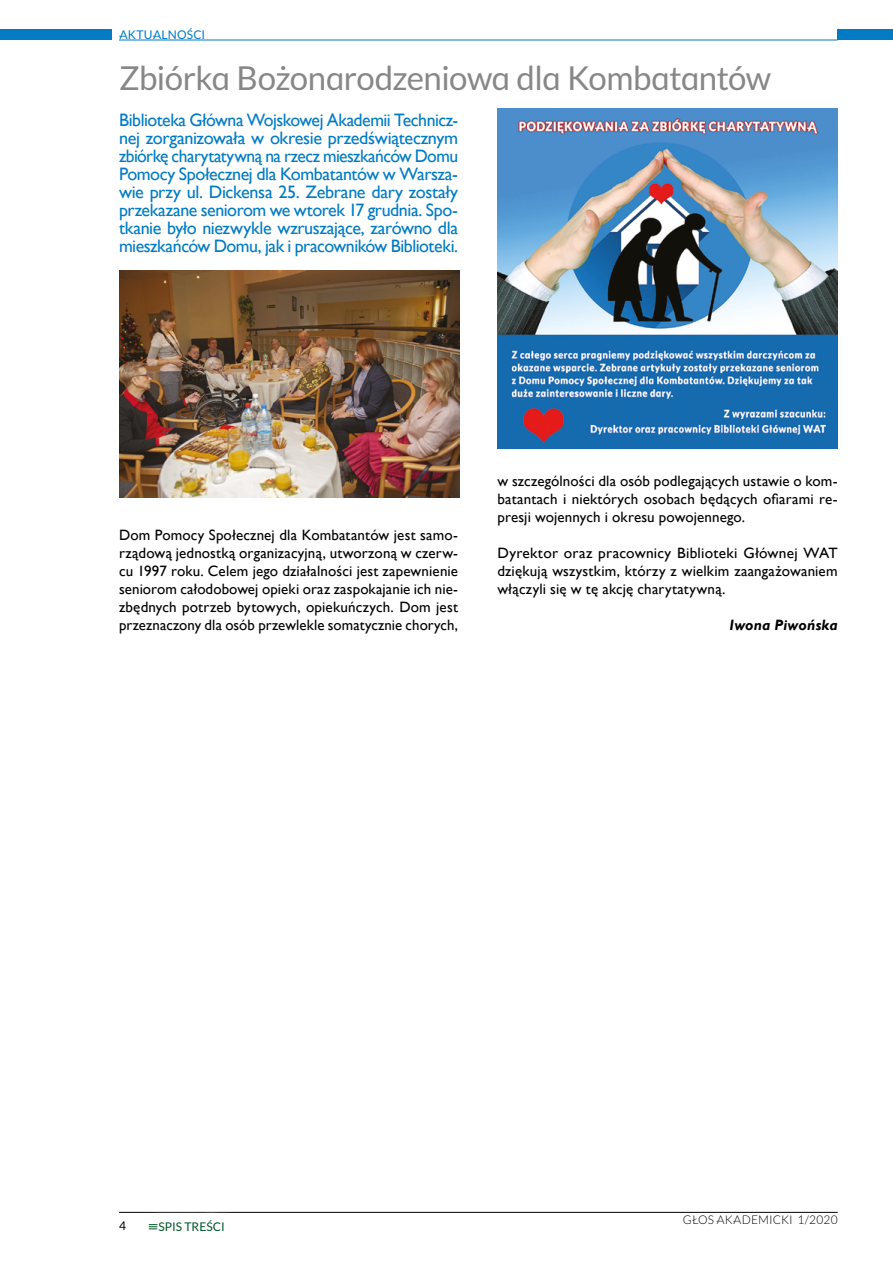
<style>
.page{position:relative;width:893px;height:1263px;background:#fff}
.page>*{position:absolute;margin:0;border:0;box-sizing:border-box;transform-origin:0 0}
.t1{font:33px "WA Tstyle";letter-spacing:-.015em;color:#878787}
.t2{font:18px/18px "Gill Sans";letter-spacing:-.025em;color:#007bc4;text-align:justify}
.t3{font:15px/18px "Gill Sans";letter-spacing:.01em;color:#000;text-align:justify}
.t4{font:italic 700 15px "Gill Sans";letter-spacing:.01em;color:#000}
.t5{font:300 12px "WA Tstyle";letter-spacing:.015em;color:#000}
.t6{font:12px "WA Tstyle";letter-spacing:.015em;color:#007bc4}
.t7{font:12px "WA Tstyle";color:#005628}
.t8{font:12px "WA Tstyle";color:#000}
</style>
<div class="page">
<hr style="left:119px;top:1212px;width:719px;height:1px;background:#000">
<hr style="left:119px;top:40px;width:719px;height:1px;background:#007bc4">
<div style="left:0;top:29px;width:112px;height:11px;background:#007bc4"></div>
<div style="left:838px;top:29px;width:55px;height:11px;background:#007bc4"></div>
<div style="left:135px;top:1207px;width:102px;height:36px;background:#fff"></div>
<svg style="left:149px;top:1224px;width:8px;height:5px"></svg>
<img style="left:119px;top:270px;width:340px;height:227px">
<img style="left:497px;top:108px;width:341px;height:340px">
<p class="t6" style="left:119px;top:28px;width:88px">AKTUALNOŚCI</p>
<h1 class="t1" style="left:119px;top:58px;width:654px">Zbiórka Bożonarodzeniowa dla Kombatantów</h1>
<p class="t2" style="left:119px;top:111px;width:341px">Biblioteka Główna Wojskowej Akademii Technicz&shy;nej zorganizowała w okresie przedświątecznym zbiórkę charytatywną na rzecz mieszkańców Domu Pomocy Społecznej dla Kombatantów w Warsza&shy;wie przy ul. Dickensa 25. Zebrane dary zostały przekazane seniorom we wtorek 17 grudnia. Spo&shy;tkanie było niezwykle wzruszające, zarówno dla mieszkańców Domu, jak i pracowników Biblioteki.</p>
<p class="t3" style="left:119px;top:526px;width:341px">Dom Pomocy Społecznej dla Kombatantów jest samo&shy;rządową jednostką organizacyjną, utworzoną w czerw&shy;cu 1997 roku. Celem jego działalności jest zapewnienie seniorom całodobowej opieki oraz zaspokajanie ich nie&shy;zbędnych potrzeb bytowych, opiekuńczych. Dom jest przeznaczony dla osób przewlekle somatycznie chorych,</p>
<p class="t3" style="left:497px;top:472px;width:342px">w szczególności dla osób podlegających ustawie o kom&shy;batantach i niektórych osobach będących ofiarami re&shy;presji wojennych i okresu powojennego.</p>
<p class="t3" style="left:497px;top:544px;width:342px">Dyrektor oraz pracownicy Biblioteki Głównej WAT dziękują wszystkim, którzy z wielkim zaangażowaniem włączyli się w tę akcję charytatywną.</p>
<p class="t4" style="left:730px;top:616px;width:109px">Iwona Piwońska</p>
<p class="t8" style="left:119px;top:1219px;width:8px">4</p>
<p class="t7" style="left:159px;top:1219px;width:68px">SPIS TREŚCI</p>
<p class="t5" style="left:683px;top:1213px;width:156px">GŁOS AKADEMICKI 1/2020</p>
</div>
